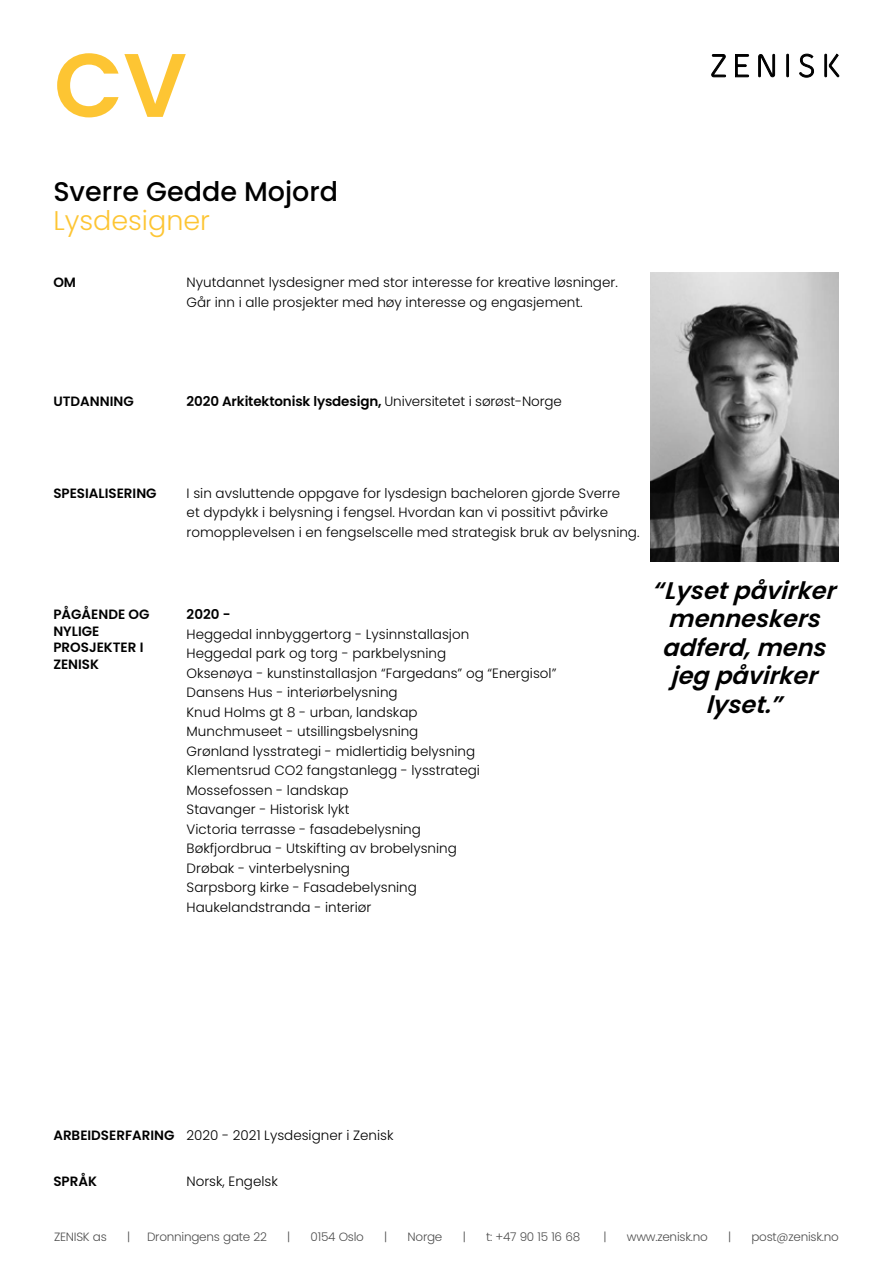
<style>
.page{position:relative;width:893px;height:1263px;background:#fff}
.page>*{position:absolute;margin:0;border:0;box-sizing:border-box;transform-origin:0 0}
.t1{font:600 90px "Poppins";color:#fdc533}
.t2{font:500 27px "Poppins";color:#000}
.t3{font:300 27px "Poppins";color:#fdc533}
.t4{font:italic 600 24px/28.5px "Poppins";color:#000;text-align:center}
.t5{font:300 13.5px/19.5px "Poppins";color:#000}
.t6{font:600 13.5px/16.5px "Poppins";color:#000}
.t7{font:300 12px "Poppins";letter-spacing:-.02em;color:#000}
.s1{font-weight:300}
.s2{font-weight:600}
</style>
<div class="page">
<svg style="left:711px;top:54px;width:15px;height:23px"></svg>
<svg style="left:799px;top:54px;width:15px;height:23px"></svg>
<div style="left:787px;top:54px;width:2px;height:23px;border:1px solid #000"></div>
<svg style="left:758px;top:54px;width:17px;height:23px"></svg>
<svg style="left:735px;top:54px;width:14px;height:23px"></svg>
<div style="left:825px;top:54px;width:2px;height:23px;border:1px solid #000"></div>
<svg style="left:829px;top:54px;width:10px;height:23px"></svg>
<img style="left:651px;top:273px;width:188px;height:288px">
<h1 class="t1" style="left:54px;top:33px;width:135px">CV</h1>
<h2 class="t2" style="left:53px;top:176px;width:286px">Sverre Gedde Mojord</h2>
<h2 class="t3" style="left:53px;top:205px;width:158px">Lysdesigner</h2>
<p class="t6" style="left:53px;top:274px;width:24px">OM</p>
<p class="t5" style="left:187px;top:273px;width:433px">Nyutdannet lysdesigner med stor interesse for kreative løsninger.<br>Går inn i alle prosjekter med høy interesse og engasjement.</p>
<p class="t6" style="left:53px;top:393px;width:82px">UTDANNING</p>
<p class="t6" style="left:187px;top:393px;width:377px">2020 Arkitektonisk lysdesign, <span class="s1">Universitetet i sørøst-Norge</span></p>
<p class="t6" style="left:53px;top:485px;width:105px">SPESIALISERING</p>
<p class="t5" style="left:187px;top:483px;width:454px">I sin avsluttende oppgave for lysdesign bacheloren gjorde Sverre<br>et dypdykk i belysning i fengsel. Hvordan kan vi possitivt påvirke romopplevelsen i en fengselscelle med strategisk bruk av belysning.</p>
<p class="t6" style="left:53px;top:606px;width:98px">PÅGÅENDE OG<br>NYLIGE<br>PROSJEKTER I<br>ZENISK</p>
<p class="t6" style="left:187px;top:606px;width:46px">2020 -</p>
<p class="t5" style="left:187px;top:624px;width:371px">Heggedal innbyggertorg - Lysinnstallasjon<br>Heggedal park og torg - parkbelysning<br>Oksenøya - kunstinstallasjon “Fargedans” og “Energisol” Dansens Hus - interiørbelysning<br>Knud Holms gt 8 - urban, landskap<br>Munchmuseet - utsillingsbelysning<br>Grønland lysstrategi - midlertidig belysning Klementsrud CO2 fangstanlegg - lysstrategi Mossefossen - landskap<br>Stavanger - Historisk lykt<br>Victoria terrasse - fasadebelysning<br>Bøkfjordbrua - Utskifting av brobelysning<br>Drøbak - vinterbelysning<br>Sarpsborg kirke - Fasadebelysning<br>Haukelandstranda - interiør</p>
<h3 class="t4" style="left:654px;top:576px;width:188px">“Lyset påvirker menneskers adferd, mens jeg påvirker lyset.”</h3>
<p class="t5" style="left:53px;top:1125px;width:342px"><span class="s2">ARBEIDSERFARING</span> 2020 - 2021 Lysdesigner i Zenisk</p>
<p class="t5" style="left:186px;top:1172px;width:93px">Norsk, Engelsk</p>
<p class="t6" style="left:53px;top:1173px;width:45px">SPRÅK</p>
<p class="t7" style="left:54px;top:1230px;width:54px">ZENISK as</p>
<p class="t7" style="left:127px;top:1230px;width:5px">|</p>
<p class="t7" style="left:147px;top:1230px;width:121px">Dronningens gate 22</p>
<p class="t7" style="left:287px;top:1230px;width:5px">|</p>
<p class="t7" style="left:311px;top:1230px;width:55px">0154 Oslo</p>
<p class="t7" style="left:384px;top:1230px;width:5px">|</p>
<p class="t7" style="left:408px;top:1230px;width:36px">Norge</p>
<p class="t7" style="left:463px;top:1230px;width:5px">|</p>
<p class="t7" style="left:486px;top:1230px;width:96px">t: +47 90 15 16 68</p>
<p class="t7" style="left:603px;top:1230px;width:5px">|</p>
<p class="t7" style="left:627px;top:1230px;width:83px">www.zenisk.no</p>
<p class="t7" style="left:728px;top:1230px;width:5px">|</p>
<p class="t7" style="left:751px;top:1230px;width:89px">post@zenisk.no</p>
</div>
